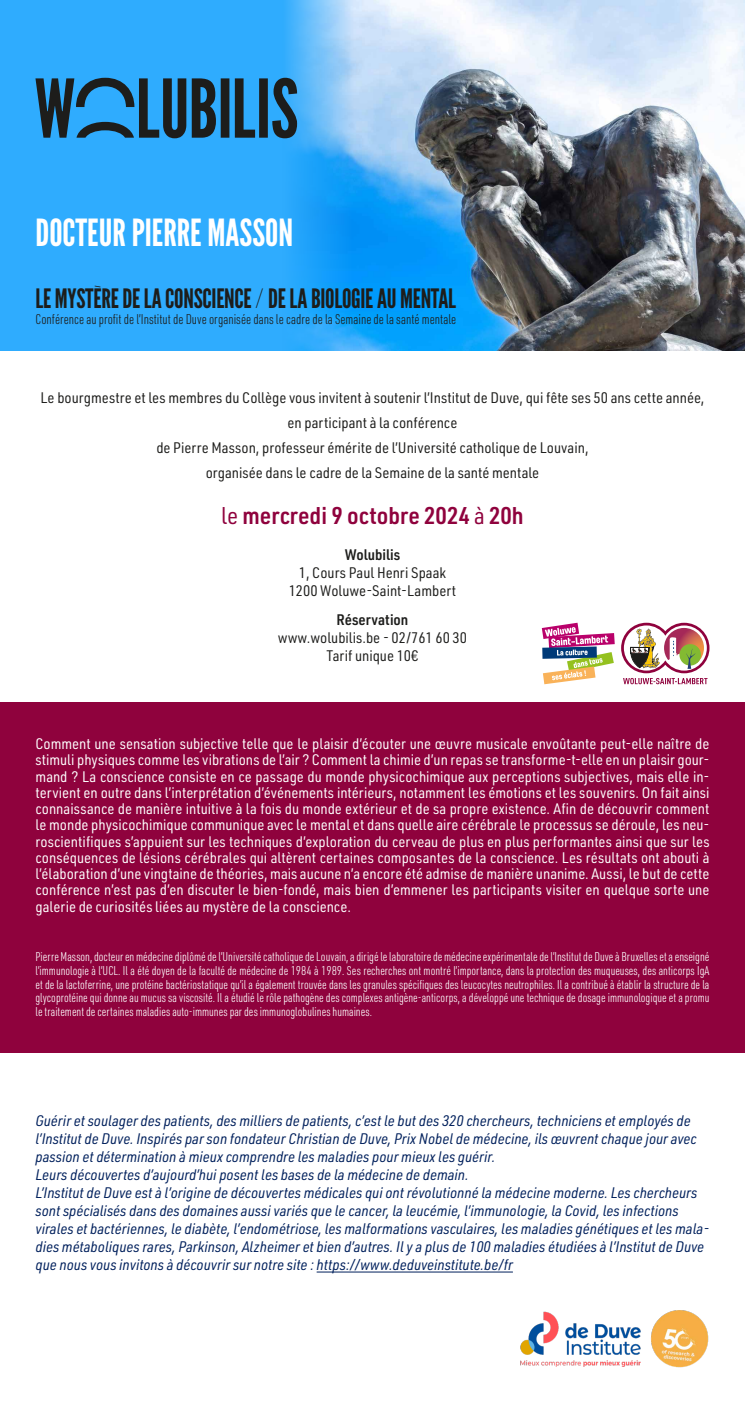
<style>
.page{position:relative;width:745px;height:1404px;background:#fff}
.page>*{position:absolute;margin:0;border:0;box-sizing:border-box;transform-origin:0 0}
.t1{font:37.38px "Wolubilis ACCENT";color:#fff}
.t2{font:26.62px "Wolubilis ACCENT";letter-spacing:-.01em;color:#1d1d1b}
.t3{font:600 23.75px "URWDIN Semi Cond";color:#8f023d}
.t4{font:15px/16.2px "URWDIN Semi Cond";letter-spacing:.005em;color:#fff;text-align:justify}
.t5{font:italic 15px/18px "URWDIN Semi Cond";color:#00205c}
.t6{font:15px "URWDIN Semi Cond";color:#1d1d1b}
.t7{font:600 15px "URWDIN Semi Cond";color:#1d1d1b}
.t8{font:300 13.88px "URWDIN Cond";color:#1d1d1b}
.t9{font:300 12.5px/13.8px "URWDIN Cond";color:#fff;text-align:justify}
.s1{font-weight:400}
</style>
<div class="page">
<div style="left:0;top:702px;width:744px;height:350px;background:#8f023d"></div>
<div style="left:0;top:0;width:744px;height:350px;background:#2facfe"></div>
<img style="left:283px;top:0;width:461px;height:350px">
<svg style="left:541px;top:622px;width:73px;height:62px"></svg>
<svg style="left:621px;top:622px;width:88px;height:62px"></svg>
<hr style="left:316px;top:1271px;width:196px;height:1px;background:#00205c">
<img style="left:520px;top:1311px;width:121px;height:56px">
<img style="left:651px;top:1310px;width:57px;height:58px">
<svg style="left:35px;top:78px;width:262px;height:60px"></svg>
<p class="t1" style="left:35px;top:212px;width:259px">DOCTEUR PIERRE MASSON</p>
<p class="t2" style="left:35px;top:284px;width:422px">LE MYSTÈRE DE LA CONSCIENCE / DE LA BIOLOGIE AU MENTAL</p>
<p class="t8" style="left:35px;top:310px;width:422px">Conférence au profit de l’Institut de Duve organisée dans le cadre de la Semaine de la santé mentale</p>
<p class="t6" style="left:40px;top:387px;width:665px">Le bourgmestre et les membres du Collège vous invitent à soutenir l’Institut de Duve, qui fête ses 50 ans cette année,</p>
<p class="t6" style="left:287px;top:413px;width:171px">en participant à la conférence</p>
<p class="t6" style="left:156px;top:438px;width:433px">de Pierre Masson, professeur émérite de l’Université catholique de Louvain,</p>
<p class="t6" style="left:205px;top:463px;width:335px">organisée dans le cadre de la Semaine de la santé mentale</p>
<p class="t3" style="left:221px;top:500px;width:304px"><span class="s1">le</span> mercredi 9 octobre 2024 <span class="s1">à</span> 20h</p>
<p class="t7" style="left:344px;top:544px;width:57px">Wolubilis</p>
<p class="t6" style="left:298px;top:563px;width:149px">1, Cours Paul Henri Spaak</p>
<p class="t6" style="left:288px;top:581px;width:169px">1200 Woluwe-Saint-Lambert</p>
<p class="t7" style="left:336px;top:609px;width:73px">Réservation</p>
<p class="t6" style="left:278px;top:627px;width:190px">www.wolubilis.be - 02/761 60 30</p>
<p class="t6" style="left:326px;top:645px;width:93px">Tarif unique 10€</p>
<p class="t4" style="left:35px;top:735px;width:675px">Comment une sensation subjective telle que le plaisir d’écouter une œuvre musicale envoûtante peut-elle naître de stimuli physiques comme les vibrations de l’air ? Comment la chimie d’un repas se transforme-t-elle en un plaisir gour&shy;mand ? La conscience consiste en ce passage du monde physicochimique aux perceptions subjectives, mais elle in&shy;tervient en outre dans l’interprétation d’événements intérieurs, notamment les émotions et les souvenirs. On fait ainsi connaissance de manière intuitive à la fois du monde extérieur et de sa propre existence. Afin de découvrir comment le monde physicochimique communique avec le mental et dans quelle aire cérébrale le processus se déroule, les neu&shy;roscientifiques s’appuient sur les techniques d’exploration du cerveau de plus en plus performantes ainsi que sur les conséquences de lésions cérébrales qui altèrent certaines composantes de la conscience. Les résultats ont abouti à l’élaboration d’une vingtaine de théories, mais aucune n’a encore été admise de manière unanime. Aussi, le but de cette conférence n’est pas d’en discuter le bien-fondé, mais bien d’emmener les participants visiter en quelque sorte une galerie de curiosités liées au mystère de la conscience.</p>
<p class="t9" style="left:35px;top:949px;width:675px">Pierre Masson, docteur en médecine diplômé de l’Université catholique de Louvain, a dirigé le laboratoire de médecine expérimentale de l’Institut de Duve à Bruxelles et a enseigné l’immunologie à l’UCL. Il a été doyen de la faculté de médecine de 1984 à 1989. Ses recherches ont montré l’importance, dans la protection des muqueuses, des anticorps IgA et de la lactoferrine, une protéine bactériostatique qu’il a également trouvée dans les granules spécifiques des leucocytes neutrophiles. Il a contribué à établir la structure de la glycoprotéine qui donne au mucus sa viscosité. Il a étudié le rôle pathogène des complexes antigène-anticorps, a développé une technique de dosage immunologique et a promu le traitement de certaines maladies auto-immunes par des immunoglobulines humaines.</p>
<p class="t5" style="left:35px;top:1110px;width:662px">Guérir et soulager des patients, des milliers de patients, c’est le but des 320 chercheurs, techniciens et employés de l’Institut de Duve. Inspirés par son fondateur Christian de Duve, Prix Nobel de médecine, ils œuvrent chaque jour avec passion et détermination à mieux comprendre les maladies pour mieux les guérir.</p>
<p class="t5" style="left:35px;top:1164px;width:434px">Leurs découvertes d’aujourd’hui posent les bases de la médecine de demain.</p>
<p class="t5" style="left:35px;top:1182px;width:674px">L’Institut de Duve est à l’origine de découvertes médicales qui ont révolutionné la médecine moderne. Les chercheurs sont spécialisés dans des domaines aussi variés que le cancer, la leucémie, l’immunologie, la Covid, les infections virales et bactériennes, le diabète, l’endométriose, les malformations vasculaires, les maladies génétiques et les mala&shy;dies métaboliques rares, Parkinson, Alzheimer et bien d’autres. Il y a plus de 100 maladies étudiées à l’Institut de Duve que nous vous invitons à découvrir sur notre site : https://www.deduveinstitute.be/fr</p>
</div>
